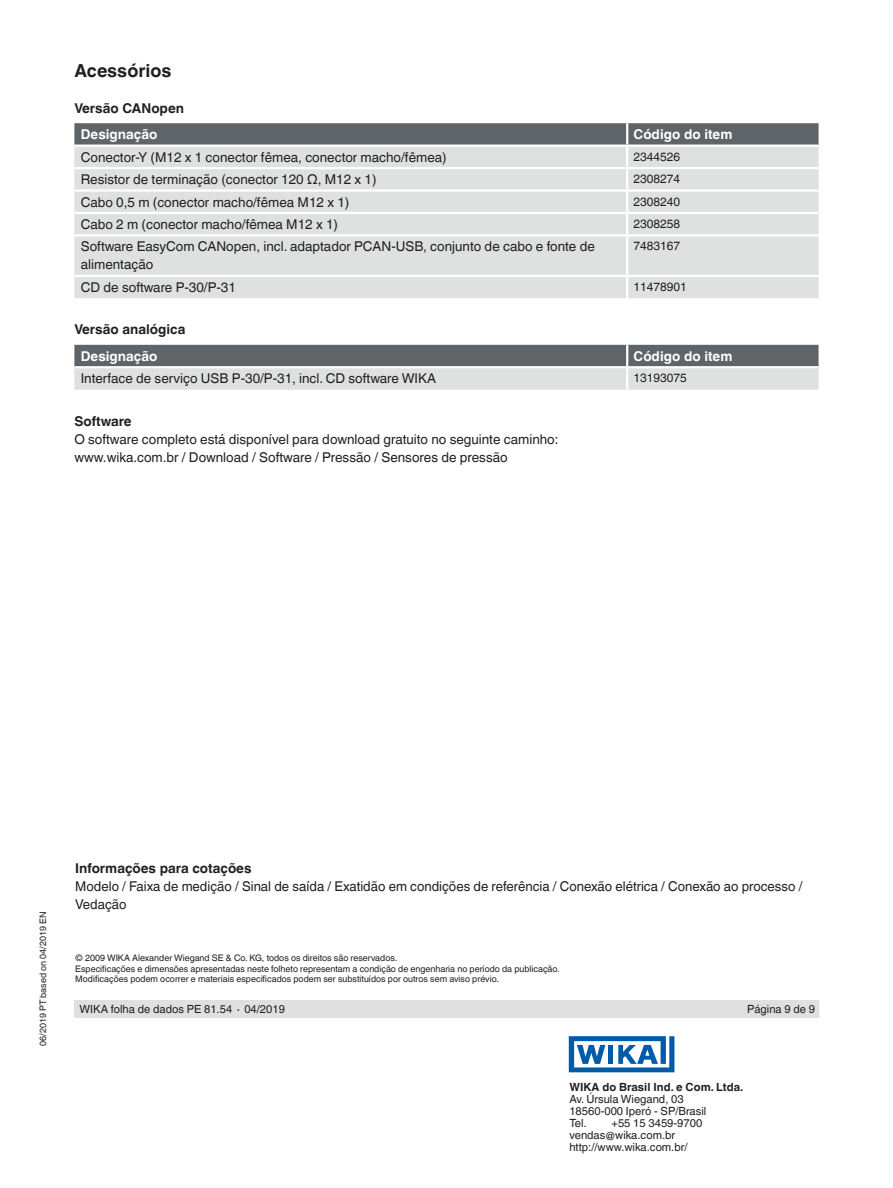
<style>
.page{position:relative;width:893px;height:1188px;background:#fff}
.page>*{position:absolute;margin:0;border:0;box-sizing:border-box;transform-origin:0 0}
.t1{font:700 18px "Helvetica World";color:#231f20}
.t2{font:13.5px/18px "Helvetica World";color:#231f20}
.t3{font:700 13.5px "Helvetica World";color:#231f20}
.t4{font:700 13.5px "Helvetica World";color:#fff}
.t5{font:12px "Helvetica World";color:#231f20}
.t6{font:11.25px/12px "Helvetica World";color:#231f20}
.t7{font:700 11.25px "Helvetica World";color:#231f20}
.t8{font:9px/10.5px "Helvetica World";color:#231f20}
</style>
<div class="page">
<div style="left:74px;top:1000px;width:745px;height:18px;background:#dee1e0"></div>
<svg style="left:569px;top:1036px;width:105px;height:36px"></svg>
<svg style="left:74px;top:123px;width:745px;height:22px;background:#63686c"></svg>
<div style="left:74px;top:147px;width:745px;height:151px;background:#dee1e0"></div>
<hr style="left:626px;top:123px;width:2px;height:22px;background:#fff">
<hr style="left:626px;top:147px;width:2px;height:20px;background:#fff">
<hr style="left:74px;top:167px;width:553px;height:2px;background:#fff">
<hr style="left:627px;top:167px;width:192px;height:2px;background:#fff">
<hr style="left:626px;top:169px;width:2px;height:20px;background:#fff">
<hr style="left:74px;top:189px;width:553px;height:3px;background:#fff">
<hr style="left:627px;top:189px;width:192px;height:3px;background:#fff">
<hr style="left:626px;top:192px;width:2px;height:20px;background:#fff">
<hr style="left:74px;top:212px;width:553px;height:2px;background:#fff">
<hr style="left:627px;top:212px;width:192px;height:2px;background:#fff">
<hr style="left:626px;top:214px;width:2px;height:20px;background:#fff">
<hr style="left:74px;top:234px;width:553px;height:3px;background:#fff">
<hr style="left:627px;top:234px;width:192px;height:3px;background:#fff">
<hr style="left:626px;top:237px;width:2px;height:38px;background:#fff">
<hr style="left:74px;top:275px;width:553px;height:2px;background:#fff">
<hr style="left:627px;top:275px;width:192px;height:2px;background:#fff">
<hr style="left:626px;top:277px;width:2px;height:21px;background:#fff">
<svg style="left:74px;top:345px;width:745px;height:45px;background:#a0a4a6"></svg>
<hr style="left:626px;top:345px;width:2px;height:21px;background:#fff">
<hr style="left:74px;top:366px;width:553px;height:2px;background:#fff">
<hr style="left:627px;top:366px;width:192px;height:2px;background:#fff">
<hr style="left:626px;top:368px;width:2px;height:22px;background:#fff">
<h1 class="t1" style="left:74px;top:60px;width:99px">Acessórios</h1>
<p class="t3" style="left:74px;top:100px;width:111px">Versão CANopen</p>
<p class="t4" style="left:81px;top:127px;width:78px">Designação</p>
<p class="t4" style="left:634px;top:127px;width:100px">Código do item</p>
<p class="t2" style="left:81px;top:148px;width:367px">Conector-Y (M12 x 1 conector fêmea, conector macho/fêmea)</p>
<p class="t5" style="left:634px;top:149px;width:48px">2344526</p>
<p class="t2" style="left:81px;top:171px;width:297px">Resistor de terminação (conector 120 Ω, M12 x 1)</p>
<p class="t5" style="left:634px;top:172px;width:48px">2308274</p>
<p class="t2" style="left:81px;top:193px;width:270px">Cabo 0,5 m (conector macho/fêmea M12 x 1)</p>
<p class="t5" style="left:634px;top:194px;width:48px">2308240</p>
<p class="t2" style="left:81px;top:215px;width:259px">Cabo 2 m (conector macho/fêmea M12 x 1)</p>
<p class="t5" style="left:634px;top:217px;width:48px">2308258</p>
<p class="t2" style="left:81px;top:238px;width:516px">Software EasyCom CANopen, incl. adaptador PCAN-USB, conjunto de cabo e fonte de alimentação</p>
<p class="t5" style="left:634px;top:239px;width:48px">7483167</p>
<p class="t2" style="left:81px;top:278px;width:157px">CD de software P-30/P-31</p>
<p class="t5" style="left:634px;top:280px;width:55px">11478901</p>
<p class="t3" style="left:74px;top:322px;width:112px">Versão analógica</p>
<p class="t4" style="left:81px;top:348px;width:78px">Designação</p>
<p class="t4" style="left:634px;top:348px;width:100px">Código do item</p>
<p class="t2" style="left:81px;top:370px;width:357px">Interface de serviço USB P-30/P-31, incl. CD software WIKA</p>
<p class="t5" style="left:634px;top:371px;width:55px">13193075</p>
<p class="t3" style="left:74px;top:413px;width:59px">Software</p>
<p class="t2" style="left:74px;top:430px;width:486px">O software completo está disponível para download gratuito no seguinte caminho: www.wika.com.br / Download / Software / Pressão / Sensores de pressão</p>
<p class="t8" style="left:38px;top:1046px;width:136px;rotate:-90deg">06/2019 PT based on 04/2019 EN</p>
<p class="t3" style="left:75px;top:861px;width:178px">Informações para cotações</p>
<p class="t2" style="left:75px;top:878px;width:729px">Modelo / Faixa de medição / Sinal de saída / Exatidão em condições de referência / Conexão elétrica / Conexão ao processo /<br>Vedação</p>
<p class="t8" style="left:75px;top:953px;width:486px">© 2009 WIKA Alexander Wiegand SE &amp; Co. KG, todos os direitos são reservados.<br>Especificações e dimensões apresentadas neste folheto representam a condição de engenharia no período da publicação.<br>Modificações podem ocorrer e materiais especificados podem ser substituídos por outros sem aviso prévio.</p>
<p class="t6" style="left:80px;top:1004px;width:207px">WIKA folha de dados PE 81.54 ∙ 04/2019</p>
<p class="t6" style="left:747px;top:1004px;width:69px">Página 9 de 9</p>
<p class="t7" style="left:569px;top:1081px;width:175px">WIKA do Brasil Ind. e Com. Ltda.</p>
<p class="t6" style="left:569px;top:1093px;width:138px">Av. Úrsula Wiegand, 03<br>18560-000 Iperó - SP/Brasil<br>Tel.</p>
<p class="t6" style="left:569px;top:1117px;width:134px;text-indent:42px">+55 15 3459-9700 vendas@wika.com.br http://www.wika.com.br/</p>
</div>
